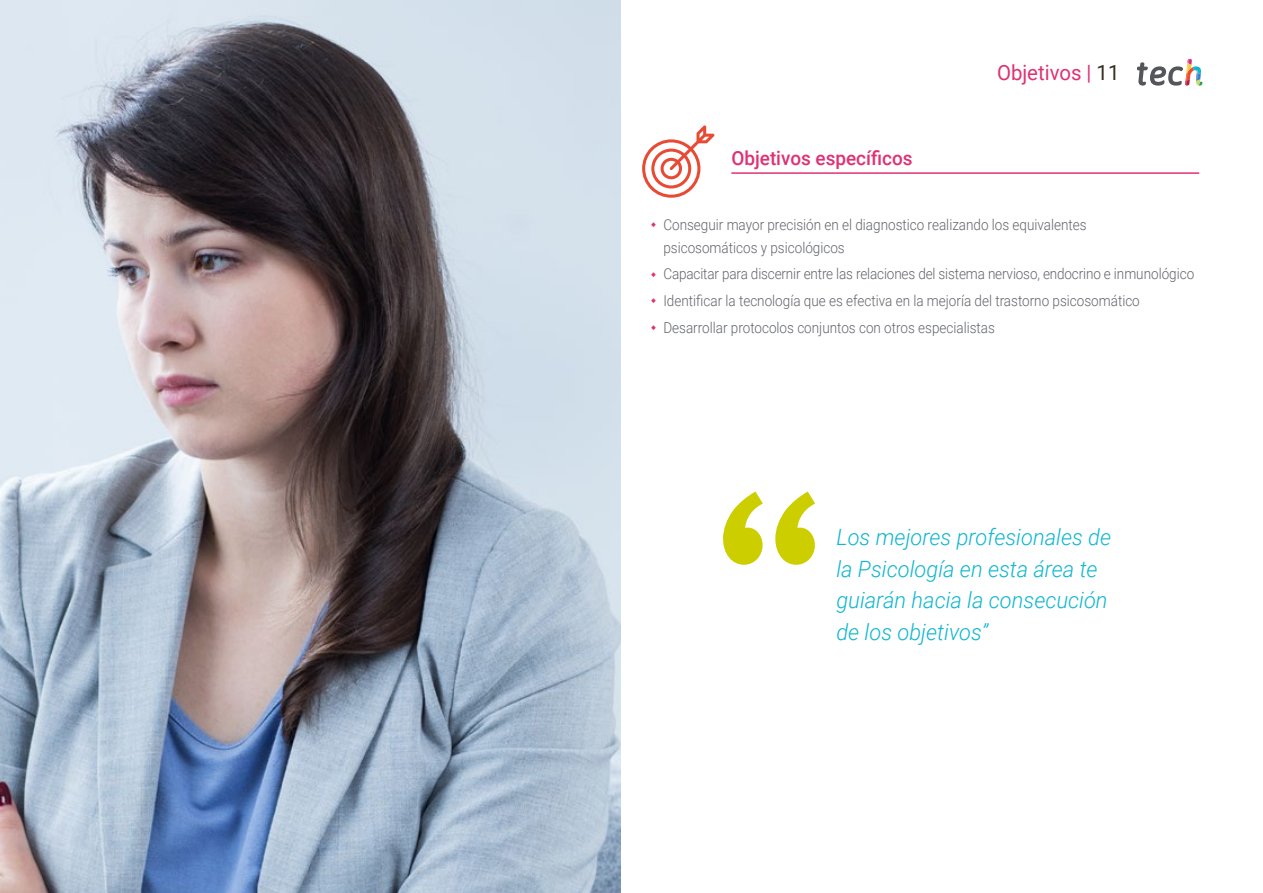
<style>
.page{position:relative;width:1263px;height:893px;background:#fff}
.page>*{position:absolute;margin:0;border:0;box-sizing:border-box;transform-origin:0 0}
.t1{font:italic 300 22.5px/31.5px "Roboto";color:#0fb6cf}
.t2{font:21px "Roboto";color:#df3174}
.t3{font:500 19.5px "Roboto";color:#df3174}
.t4{font:300 15px/26.7px "Roboto";color:#61646a;scale:.9 1}
.s1{color:#312e20}
</style>
<div class="page">
<img style="left:0;top:0;width:621px;height:893px">
<svg style="left:723px;top:492px;width:92px;height:73px"></svg>
<hr style="left:731px;top:173px;width:468px;height:1px;background:#df3174">
<svg style="left:1137px;top:59px;width:65px;height:27px"></svg>
<svg style="left:642px;top:125px;width:72px;height:73px"></svg>
<h3 class="t3" style="left:731px;top:144px;width:183px">Objetivos específicos</h3>
<h2 class="t2" style="left:997px;top:57px;width:124px">Objetivos | <span class="s1">11</span></h2>
<p class="t4" style="left:663px;top:213px;width:472px;line-height:22.5px">Conseguir mayor precisión en el diagnostico realizando los equivalentes psicosomáticos y psicológicos</p>
<p class="t4" style="left:663px;top:260px;width:591px">Capacitar para discernir entre las relaciones del sistema nervioso, endocrino e inmunológico<br>Identificar la tecnología que es efectiva en la mejoría del trastorno psicosomático<br>Desarrollar protocolos conjuntos con otros especialistas</p>
<h1 class="t1" style="left:836px;top:520px;width:276px">Los mejores profesionales de la Psicología en esta área te guiarán hacia la consecución de los objetivos”</h1>
</div>
